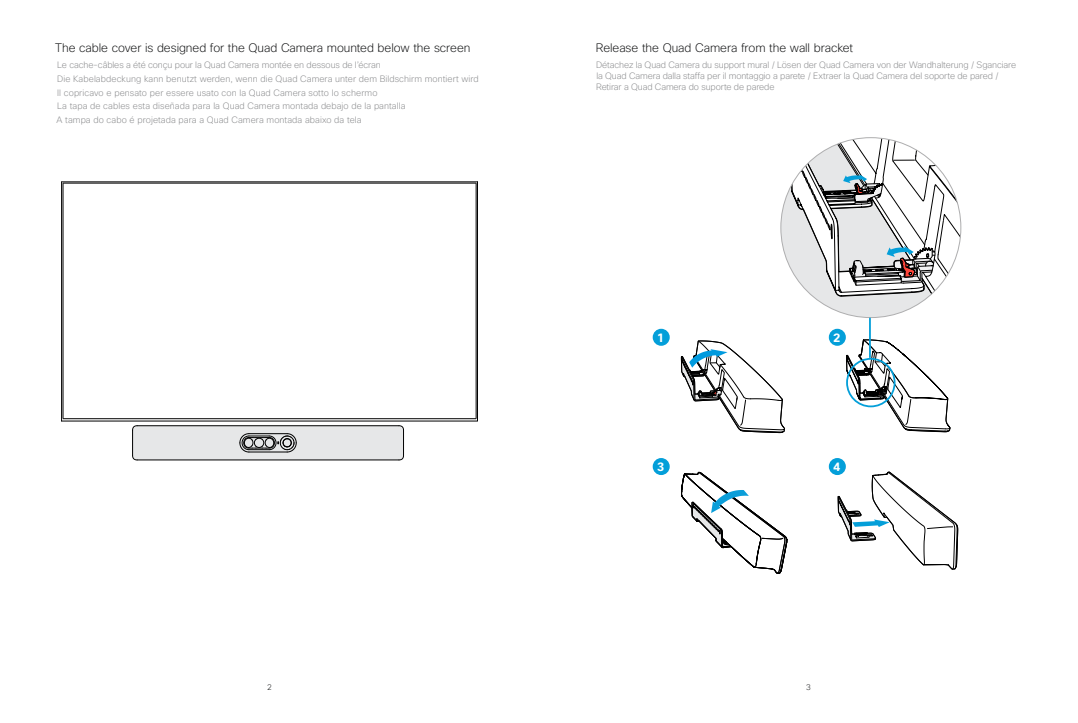
<style>
.page{position:relative;width:1078px;height:723px;background:#fff}
.page>*{position:absolute;margin:0;border:0;box-sizing:border-box;transform-origin:0 0}
.t1{font:200 12px "Cisco Sans";letter-spacing:-.005em;color:#090a0b}
.t2{font:700 12px "Cisco Sans";color:#fff}
.t3{font:200 9px/13.6px "Cisco Sans";color:#858688}
.t4{font:200 8px "Cisco Sans";color:#090a0b}
</style>
<div class="page">
<div style="left:653px;top:329px;width:15px;height:16px;background:#049fd9;border-radius:50%"></div>
<div style="left:652px;top:329px;width:17px;height:17px;border:2px solid #049fd9;border-radius:50%"></div>
<div style="left:653px;top:459px;width:15px;height:15px;background:#049fd9;border-radius:50%"></div>
<div style="left:652px;top:458px;width:17px;height:17px;border:2px solid #049fd9;border-radius:50%"></div>
<svg style="left:680px;top:138px;width:281px;height:436px"></svg>
<div style="left:132px;top:426px;width:271px;height:34px;background:#e6e7e8;border-radius:6px"></div>
<hr style="left:137px;top:425px;width:262px;height:1px;background:#000">
<hr style="left:137px;top:459px;width:262px;height:1px;background:#000">
<svg style="left:398px;top:425px;width:6px;height:36px"></svg>
<svg style="left:132px;top:425px;width:6px;height:36px"></svg>
<hr style="left:249px;top:452px;width:38px;height:1px;background:#000">
<svg style="left:239px;top:433px;width:57px;height:19px"></svg>
<hr style="left:61px;top:182px;width:1px;height:239px;background:#000">
<hr style="left:477px;top:182px;width:1px;height:239px;background:#000">
<hr style="left:62px;top:181px;width:415px;height:1px;background:#000">
<hr style="left:61px;top:421px;width:416px;height:1px;background:#000">
<hr style="left:63px;top:418px;width:413px;height:1px;background:#000">
<hr style="left:476px;top:183px;width:1px;height:236px;background:#000">
<hr style="left:63px;top:183px;width:413px;height:1px;background:#000">
<hr style="left:63px;top:183px;width:1px;height:236px;background:#000">
<h1 class="t1" style="left:55px;top:40px;width:417px">The cable cover is designed for the Quad Camera mounted below the screen</h1>
<p class="t3" style="left:57px;top:58px;width:423px">Le cache-câbles a été conçu pour la Quad Camera montée en dessous de l’écran<br>Die Kabelabdeckung kann benutzt werden, wenn die Quad Camera unter dem Bildschirm montiert wird Il copricavo e pensato per essere usato con la Quad Camera sotto lo schermo<br>La tapa de cables esta diseñada para la Quad Camera montada debajo de la pantalla<br>A tampa do cabo é projetada para a Quad Camera montada abaixo da tela</p>
<h1 class="t1" style="left:595px;top:40px;width:259px">Release the Quad Camera from the wall bracket</h1>
<p class="t3" style="left:596px;top:60px;width:421px;line-height:10.8px">Détachez la Quad Camera du support mural / Lösen der Quad Camera von der Wandhalterung / Sganciare la Quad Camera dalla staffa per il montaggio a parete / Extraer la Quad Camera del soporte de pared /<br>Retirar a Quad Camera do suporte de parede</p>
<h1 class="t2" style="left:657px;top:330px;width:9px">1</h1>
<h1 class="t2" style="left:833px;top:330px;width:9px">2</h1>
<h1 class="t2" style="left:657px;top:459px;width:9px">3</h1>
<h1 class="t2" style="left:833px;top:459px;width:9px">4</h1>
<p class="t4" style="left:267px;top:682px;width:6px">2</p>
<p class="t4" style="left:805px;top:682px;width:6px">3</p>
</div>
